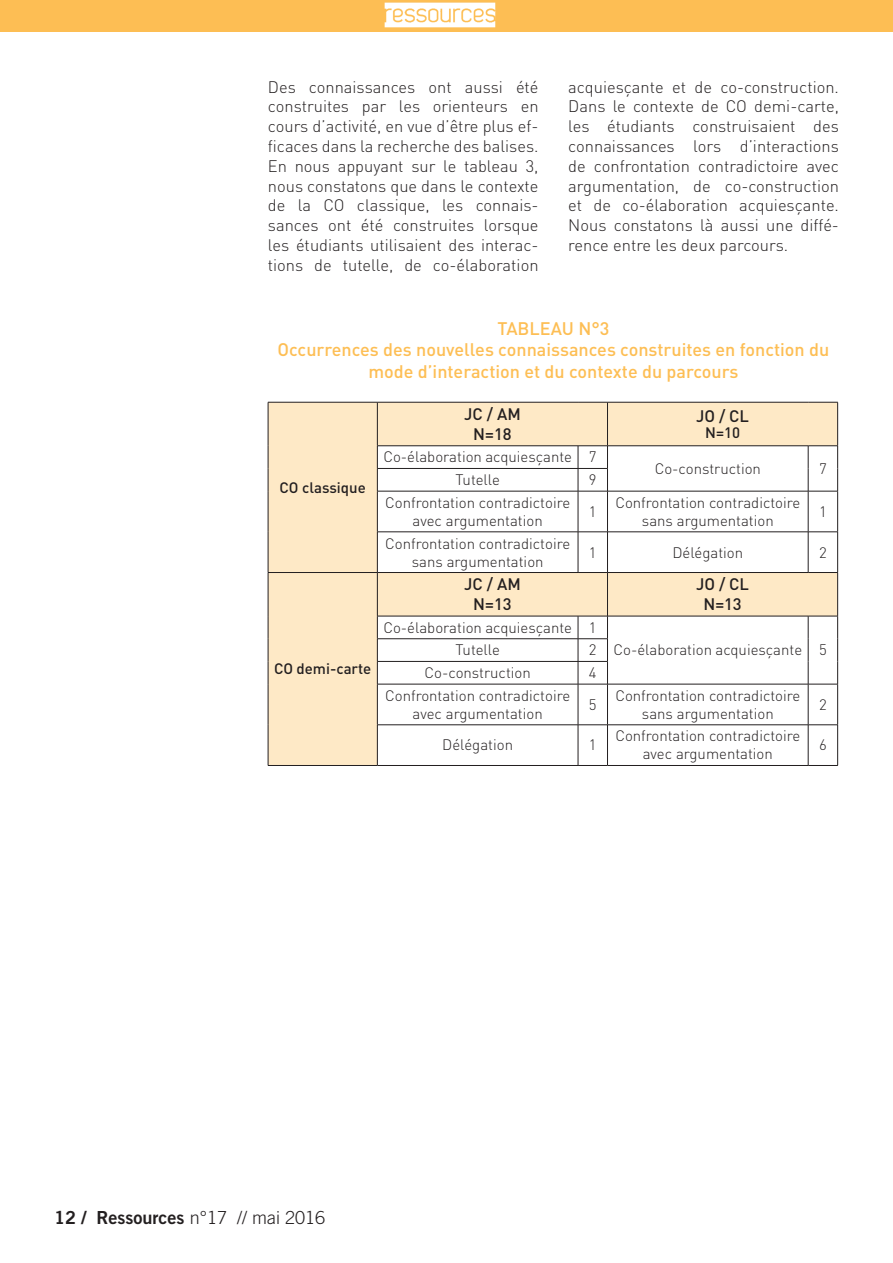
<style>
.page{position:relative;width:893px;height:1263px;background:#fff}
.page>*{position:absolute;margin:0;border:0;box-sizing:border-box;transform-origin:0 0}
.t1{font:500 18px/21.6px "DIN Pro";color:#fdbe54;text-align:center}
.t2{font:18px "Trade Gothic Bold Two";color:#231f20}
.t3{font:300 16.5px/19.8px "DIN Pro";color:#231f20;text-align:justify}
.t4{font:500 16.5px "DIN Pro";color:#231f20}
.t5{font:300 15px/18px "DIN Pro";color:#231f20;text-align:center}
.t6{font:500 15px "DIN Pro";color:#231f20}
.s1{font-family:"Trade Gothic";font-weight:300}
</style>
<div class="page">
<div style="left:0;top:0;width:893px;height:32px;background:#fdbe54"></div>
<img style="left:384px;top:2px;width:112px;height:25px">
<svg style="left:269px;top:403px;width:568px;height:362px"></svg>
<hr style="left:268px;top:402px;width:109px;height:1px;background:#231f20">
<hr style="left:268px;top:402px;width:1px;height:44px;background:#231f20">
<hr style="left:377px;top:402px;width:201px;height:1px;background:#231f20">
<hr style="left:377px;top:402px;width:1px;height:44px;background:#231f20">
<svg style="left:578px;top:402px;width:29px;height:1px"></svg>
<hr style="left:607px;top:402px;width:201px;height:1px;background:#231f20">
<hr style="left:607px;top:402px;width:1px;height:44px;background:#231f20">
<hr style="left:808px;top:402px;width:30px;height:1px;background:#231f20">
<hr style="left:837px;top:402px;width:1px;height:44px;background:#231f20">
<hr style="left:377px;top:445px;width:201px;height:1px;background:#231f20">
<hr style="left:607px;top:445px;width:201px;height:1px;background:#231f20">
<hr style="left:808px;top:445px;width:30px;height:1px;background:#231f20">
<svg style="left:268px;top:446px;width:1px;height:45px"></svg>
<hr style="left:377px;top:468px;width:201px;height:1px;background:#231f20">
<svg style="left:377px;top:446px;width:1px;height:45px"></svg>
<svg style="left:808px;top:446px;width:1px;height:45px"></svg>
<svg style="left:837px;top:446px;width:1px;height:45px"></svg>
<hr style="left:268px;top:491px;width:1px;height:41px;background:#231f20">
<hr style="left:377px;top:491px;width:201px;height:1px;background:#231f20">
<hr style="left:377px;top:491px;width:1px;height:41px;background:#231f20">
<svg style="left:578px;top:445px;width:30px;height:47px"></svg>
<hr style="left:578px;top:491px;width:1px;height:41px;background:#231f20">
<hr style="left:607px;top:491px;width:201px;height:1px;background:#231f20">
<hr style="left:607px;top:491px;width:1px;height:41px;background:#231f20">
<hr style="left:808px;top:491px;width:30px;height:1px;background:#231f20">
<hr style="left:808px;top:491px;width:1px;height:41px;background:#231f20">
<hr style="left:837px;top:491px;width:1px;height:41px;background:#231f20">
<hr style="left:268px;top:532px;width:1px;height:40px;background:#231f20">
<hr style="left:377px;top:532px;width:201px;height:1px;background:#231f20">
<hr style="left:377px;top:532px;width:1px;height:40px;background:#231f20">
<svg style="left:579px;top:532px;width:28px;height:1px"></svg>
<hr style="left:578px;top:532px;width:1px;height:40px;background:#231f20">
<hr style="left:607px;top:532px;width:201px;height:1px;background:#231f20">
<hr style="left:607px;top:532px;width:1px;height:40px;background:#231f20">
<hr style="left:808px;top:532px;width:30px;height:1px;background:#231f20">
<hr style="left:808px;top:532px;width:1px;height:40px;background:#231f20">
<hr style="left:837px;top:532px;width:1px;height:40px;background:#231f20">
<hr style="left:268px;top:572px;width:109px;height:1px;background:#231f20">
<hr style="left:268px;top:573px;width:1px;height:43px;background:#231f20">
<hr style="left:377px;top:572px;width:201px;height:1px;background:#231f20">
<hr style="left:377px;top:573px;width:1px;height:43px;background:#231f20">
<svg style="left:578px;top:572px;width:29px;height:1px"></svg>
<hr style="left:607px;top:572px;width:201px;height:1px;background:#231f20">
<hr style="left:607px;top:573px;width:1px;height:43px;background:#231f20">
<hr style="left:808px;top:572px;width:30px;height:1px;background:#231f20">
<hr style="left:837px;top:573px;width:1px;height:43px;background:#231f20">
<hr style="left:377px;top:616px;width:201px;height:1px;background:#231f20">
<hr style="left:607px;top:616px;width:201px;height:1px;background:#231f20">
<hr style="left:808px;top:616px;width:30px;height:1px;background:#231f20">
<hr style="left:377px;top:638px;width:201px;height:1px;background:#231f20">
<svg style="left:268px;top:616px;width:1px;height:68px"></svg>
<hr style="left:377px;top:661px;width:201px;height:1px;background:#231f20">
<svg style="left:377px;top:616px;width:1px;height:68px"></svg>
<svg style="left:808px;top:616px;width:1px;height:68px"></svg>
<svg style="left:837px;top:616px;width:1px;height:68px"></svg>
<hr style="left:268px;top:684px;width:1px;height:41px;background:#231f20">
<hr style="left:377px;top:684px;width:201px;height:1px;background:#231f20">
<hr style="left:377px;top:684px;width:1px;height:41px;background:#231f20">
<svg style="left:578px;top:616px;width:30px;height:69px"></svg>
<hr style="left:578px;top:684px;width:1px;height:41px;background:#231f20">
<hr style="left:607px;top:684px;width:201px;height:1px;background:#231f20">
<hr style="left:607px;top:684px;width:1px;height:41px;background:#231f20">
<hr style="left:808px;top:684px;width:30px;height:1px;background:#231f20">
<hr style="left:808px;top:684px;width:1px;height:41px;background:#231f20">
<hr style="left:837px;top:684px;width:1px;height:41px;background:#231f20">
<hr style="left:268px;top:725px;width:1px;height:40px;background:#231f20">
<hr style="left:377px;top:724px;width:201px;height:1px;background:#231f20">
<hr style="left:377px;top:725px;width:1px;height:40px;background:#231f20">
<svg style="left:578px;top:724px;width:29px;height:1px"></svg>
<hr style="left:578px;top:725px;width:1px;height:40px;background:#231f20">
<hr style="left:607px;top:724px;width:201px;height:1px;background:#231f20">
<hr style="left:607px;top:725px;width:1px;height:40px;background:#231f20">
<hr style="left:808px;top:724px;width:30px;height:1px;background:#231f20">
<hr style="left:808px;top:725px;width:1px;height:40px;background:#231f20">
<hr style="left:837px;top:725px;width:1px;height:40px;background:#231f20">
<hr style="left:268px;top:765px;width:109px;height:1px;background:#231f20">
<hr style="left:377px;top:765px;width:201px;height:1px;background:#231f20">
<svg style="left:578px;top:765px;width:29px;height:1px"></svg>
<hr style="left:607px;top:765px;width:201px;height:1px;background:#231f20">
<hr style="left:808px;top:765px;width:30px;height:1px;background:#231f20">
<p class="t3" style="left:268px;top:75px;width:272px">Des connaissances ont aussi été construites par les orienteurs en cours d’activité, en vue d’être plus ef&shy;ficaces dans la recherche des balises.<br>En nous appuyant sur le tableau 3, nous constatons que dans le contexte de la CO classique, les connais&shy;sances ont été construites lorsque les étudiants utilisaient des interac&shy;tions de tutelle, de co-élaboration</p>
<p class="t3" style="left:568px;top:75px;width:272px">acquiesçante et de co-construction.<br>Dans le contexte de CO demi-carte, les étudiants construisaient des connaissances lors d’interactions de confrontation contradictoire avec argumentation, de co-construction et de co-élaboration acquiesçante.<br>Nous constatons là aussi une diffé&shy;rence entre les deux parcours.</p>
<p class="t1" style="left:497px;top:315px;width:114px">TABLEAU N°3</p>
<p class="t1" style="left:277px;top:337px;width:553px">Occurrences des nouvelles connaissances construites en fonction du mode d’interaction et du contexte du parcours</p>
<p class="t6" style="left:280px;top:475px;width:88px">CO classique</p>
<p class="t6" style="left:274px;top:657px;width:99px">CO demi-carte</p>
<p class="t4" style="left:464px;top:401px;width:58px">JC / AM</p>
<p class="t4" style="left:473px;top:420px;width:40px">N=18</p>
<p class="t4" style="left:696px;top:402px;width:55px">JO / CL</p>
<p class="t6" style="left:705px;top:420px;width:36px">N=10</p>
<p class="t5" style="left:383px;top:447px;width:190px">Co-élaboration acquiesçante</p>
<p class="t5" style="left:589px;top:447px;width:9px">7</p>
<p class="t5" style="left:655px;top:458px;width:108px">Co-construction</p>
<p class="t5" style="left:819px;top:458px;width:9px">7</p>
<p class="t5" style="left:455px;top:469px;width:46px">Tutelle</p>
<p class="t5" style="left:589px;top:469px;width:9px">9</p>
<p class="t5" style="left:385px;top:492px;width:186px">Confrontation contradictoire avec argumentation</p>
<p class="t5" style="left:589px;top:501px;width:9px">1</p>
<p class="t5" style="left:615px;top:492px;width:186px">Confrontation contradictoire sans argumentation</p>
<p class="t5" style="left:819px;top:501px;width:9px">1</p>
<p class="t5" style="left:385px;top:533px;width:186px">Confrontation contradictoire sans argumentation</p>
<p class="t5" style="left:589px;top:542px;width:9px">1</p>
<p class="t5" style="left:672px;top:542px;width:72px">Délégation</p>
<p class="t5" style="left:819px;top:542px;width:9px">2</p>
<p class="t4" style="left:464px;top:571px;width:58px">JC / AM</p>
<p class="t4" style="left:473px;top:591px;width:40px">N=13</p>
<p class="t4" style="left:696px;top:571px;width:55px">JO / CL</p>
<p class="t4" style="left:703px;top:591px;width:40px">N=13</p>
<p class="t5" style="left:383px;top:617px;width:190px">Co-élaboration acquiesçante</p>
<p class="t5" style="left:589px;top:617px;width:9px">1</p>
<p class="t5" style="left:455px;top:640px;width:46px">Tutelle</p>
<p class="t5" style="left:589px;top:640px;width:9px">2</p>
<p class="t5" style="left:613px;top:640px;width:190px">Co-élaboration acquiesçante</p>
<p class="t5" style="left:819px;top:640px;width:9px">5</p>
<p class="t5" style="left:425px;top:662px;width:108px">Co-construction</p>
<p class="t5" style="left:589px;top:662px;width:9px">4</p>
<p class="t5" style="left:385px;top:685px;width:186px">Confrontation contradictoire avec argumentation</p>
<p class="t5" style="left:589px;top:694px;width:9px">5</p>
<p class="t5" style="left:615px;top:685px;width:186px">Confrontation contradictoire sans argumentation</p>
<p class="t5" style="left:819px;top:694px;width:9px">2</p>
<p class="t5" style="left:442px;top:735px;width:72px">Délégation</p>
<p class="t5" style="left:589px;top:735px;width:9px">1</p>
<p class="t5" style="left:615px;top:726px;width:186px">Confrontation contradictoire avec argumentation</p>
<p class="t5" style="left:819px;top:735px;width:9px">6</p>
<p class="t2" style="left:54px;top:1206px;width:273px">12 / Ressources <span class="s1">n°17 // mai 2016</span></p>
</div>
